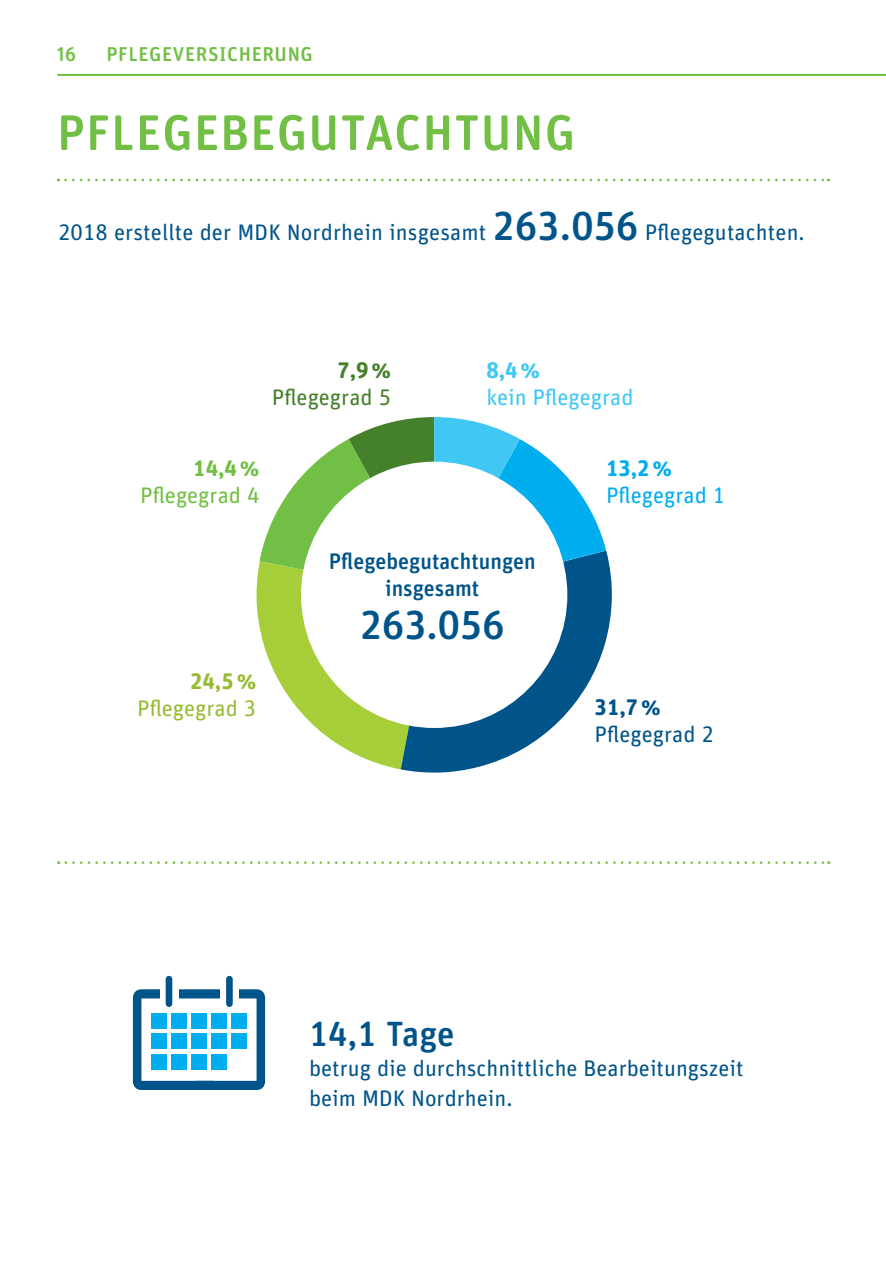
<style>
.page{position:relative;width:886px;height:1276px;background:#fff}
.page>*{position:absolute;margin:0;border:0;box-sizing:border-box;transform-origin:0 0}
.t1{font:500 50px "Unit Rounded Pro";letter-spacing:.02em;color:#71bf44}
.t2{font:500 40.5px "Unit Rounded Pro";color:#01548a}
.t3{font:500 35px "Unit Rounded Pro";color:#01548a}
.t4{font:22.5px/30px "Unit Rounded Pro";color:#01548a}
.t5{font:500 22.5px "Unit Rounded Pro";color:#01548a}
.t6{font:22.5px "Unit Rounded Pro";color:#40c7f4}
.t7{font:22.5px "Unit Rounded Pro";color:#00aeef}
.t8{font:22.5px "Unit Rounded Pro";color:#96bc33}
.t9{font:22.5px "Unit Rounded Pro";color:#71bf44}
.t10{font:22.5px "Unit Rounded Pro";color:#45802a}
.t11{font:700 22.5px "Unit Rounded Pro";color:#00aeef}
.t12{font:700 22.5px "Unit Rounded Pro";color:#01548a}
.t13{font:700 22.5px "Unit Rounded Pro";color:#96bc33}
.t14{font:700 22.5px "Unit Rounded Pro";color:#71bf44}
.t15{font:700 22.5px "Unit Rounded Pro";color:#40c7f4}
.t16{font:700 22.5px "Unit Rounded Pro";color:#45802a}
.t17{font:500 20px "Unit Rounded OT";letter-spacing:.03em;color:#71bf44}
.s1{font-weight:500;font-size:40.5px}
</style>
<div class="page">
<hr style="left:58px;top:74px;width:828px;height:2px;background:#71bf44">
<svg style="left:65px;top:179px;width:764px;height:2px"></svg>
<svg style="left:401px;top:550px;width:211px;height:223px"></svg>
<svg style="left:256px;top:417px;width:350px;height:352px"></svg>
<div style="left:301px;top:462px;width:266px;height:266px;background:#fff;border-radius:50%"></div>
<svg style="left:66px;top:861px;width:763px;height:3px"></svg>
<svg style="left:133px;top:989px;width:132px;height:101px"></svg>
<div style="left:151px;top:1013px;width:15px;height:15px;background:#00aeef"></div>
<div style="left:171px;top:1013px;width:16px;height:15px;background:#00aeef"></div>
<div style="left:191px;top:1013px;width:16px;height:15px;background:#00aeef"></div>
<div style="left:211px;top:1013px;width:16px;height:15px;background:#00aeef"></div>
<div style="left:231px;top:1013px;width:16px;height:15px;background:#00aeef"></div>
<div style="left:151px;top:1033px;width:15px;height:16px;background:#00aeef"></div>
<div style="left:171px;top:1033px;width:16px;height:16px;background:#00aeef"></div>
<div style="left:191px;top:1033px;width:16px;height:16px;background:#00aeef"></div>
<div style="left:211px;top:1033px;width:16px;height:16px;background:#00aeef"></div>
<div style="left:231px;top:1033px;width:16px;height:16px;background:#00aeef"></div>
<div style="left:151px;top:1054px;width:15px;height:15px;background:#00aeef"></div>
<div style="left:171px;top:1054px;width:16px;height:15px;background:#00aeef"></div>
<div style="left:191px;top:1054px;width:16px;height:15px;background:#00aeef"></div>
<div style="left:211px;top:1054px;width:16px;height:15px;background:#00aeef"></div>
<svg style="left:160px;top:984px;width:18px;height:16px"></svg>
<div style="left:220px;top:984px;width:18px;height:16px;background:#fff"></div>
<div style="left:166px;top:979px;width:6px;height:24px;background:#01548a"></div>
<div style="left:226px;top:979px;width:7px;height:24px;background:#01548a"></div>
<p class="t17" style="left:57px;top:42px;width:21px">16</p>
<p class="t17" style="left:106px;top:42px;width:208px">PFLEGEVERSICHERUNG</p>
<p class="t1" style="left:57px;top:97px;width:520px">PFLEGEBEGUTACHTUNG</p>
<p class="t4" style="left:58px;top:216px;width:748px">2018 erstellte der MDK Nordrhein insgesamt <span class="s1">263.056</span> Pflegegutachten.</p>
<p class="t16" style="left:337px;top:354px;width:55px">7,9%</p>
<p class="t10" style="left:272px;top:382px;width:121px">Pflegegrad 5</p>
<p class="t15" style="left:486px;top:354px;width:55px">8,4%</p>
<p class="t6" style="left:486px;top:382px;width:149px">kein Pflegegrad</p>
<p class="t14" style="left:193px;top:452px;width:68px">14,4%</p>
<p class="t9" style="left:140px;top:480px;width:121px">Pflegegrad 4</p>
<p class="t13" style="left:190px;top:664px;width:68px">24,5%</p>
<p class="t8" style="left:137px;top:693px;width:121px">Pflegegrad 3</p>
<p class="t5" style="left:329px;top:545px;width:208px">Pflegebegutachtungen</p>
<p class="t5" style="left:385px;top:572px;width:96px">insgesamt</p>
<p class="t2" style="left:360px;top:596px;width:146px">263.056</p>
<p class="t11" style="left:606px;top:452px;width:68px">13,2%</p>
<p class="t7" style="left:606px;top:480px;width:121px">Pflegegrad 1</p>
<p class="t12" style="left:595px;top:690px;width:68px">31,7%</p>
<p class="t4" style="left:595px;top:718px;width:121px">Pflegegrad 2</p>
<p class="t3" style="left:309px;top:1009px;width:147px">14,1 Tage</p>
<p class="t4" style="left:309px;top:1052px;width:436px">betrug die durchschnittliche Bearbeitungszeit beim MDK Nordrhein.</p>
</div>
